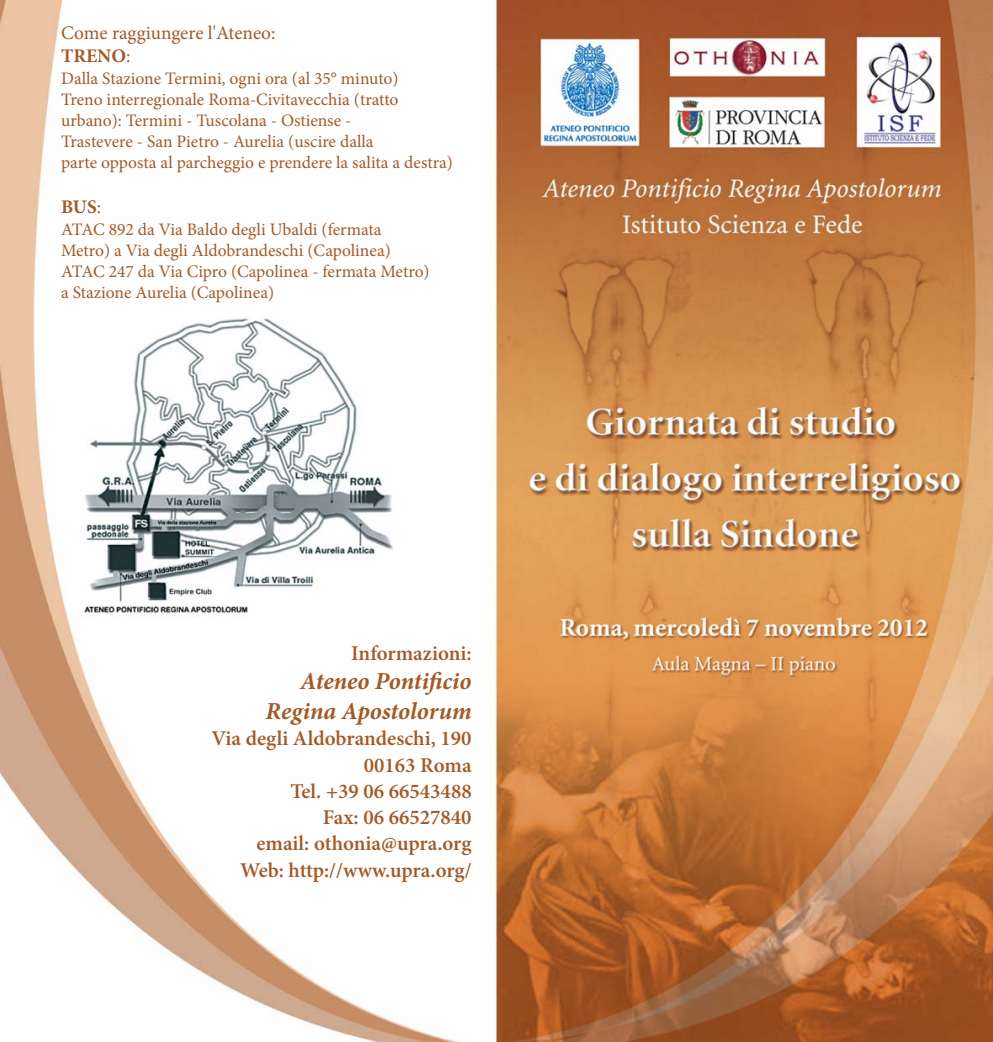
<style>
.page{position:relative;width:993px;height:1042px;background:#fff}
.page>*{position:absolute;margin:0;border:0;box-sizing:border-box;transform-origin:0 0}
.t1{font:italic 700 24.5px/29.8px "Minion Pro";color:#a35a27;text-align:right}
.t2{font:600 21px/26.2px "Minion Pro";color:#a35a27;text-align:right}
.t3{font:19.25px/23.1px "Minion Pro";color:#a35a27}
.t4{font:700 19.25px "Minion Pro";color:#a35a27}
.t5{font:17.5px/21px "Minion Pro";color:#a35a27}
.s1{font-weight:700}
.s2{font-weight:400}
</style>
<div class="page">
<img style="left:0;top:0;width:992px;height:1042px">
<p class="t3" style="left:61px;top:23px;width:216px">Come raggiungere l'Ateneo:<br><span class="s1">TRENO</span>:</p>
<p class="t5" style="left:61px;top:69px;width:393px">Dalla Stazione Termini, ogni ora (al 35° minuto)<br>Treno interregionale Roma-Civitavecchia (tratto urbano): Termini - Tuscolana - Ostiense -<br>Trastevere - San Pietro - Aurelia (uscire dalla<br>parte opposta al parcheggio e prendere la salita a destra)</p>
<p class="t4" style="left:61px;top:199px;width:42px">BUS<span class="s2">:</span></p>
<p class="t5" style="left:61px;top:220px;width:370px">ATAC 892 da Via Baldo degli Ubaldi (fermata Metro) a Via degli Aldobrandeschi (Capolinea)<br>ATAC 247 da Via Cipro (Capolinea - fermata Metro) a Stazione Aurelia (Capolinea)</p>
<p class="t2" style="left:351px;top:641px;width:122px">Informazioni:</p>
<h1 class="t1" style="left:265px;top:666px;width:207px">Ateneo Pontificio<br>Regina Apostolorum</h1>
<p class="t2" style="left:211px;top:727px;width:262px">Via degli Aldobrandeschi, 190<br>00163 Roma<br>Tel. +39 06 66543488<br>Fax: 06 66527840<br>email: othonia@upra.org<br>Web: http://www.upra.org/</p>
</div>
